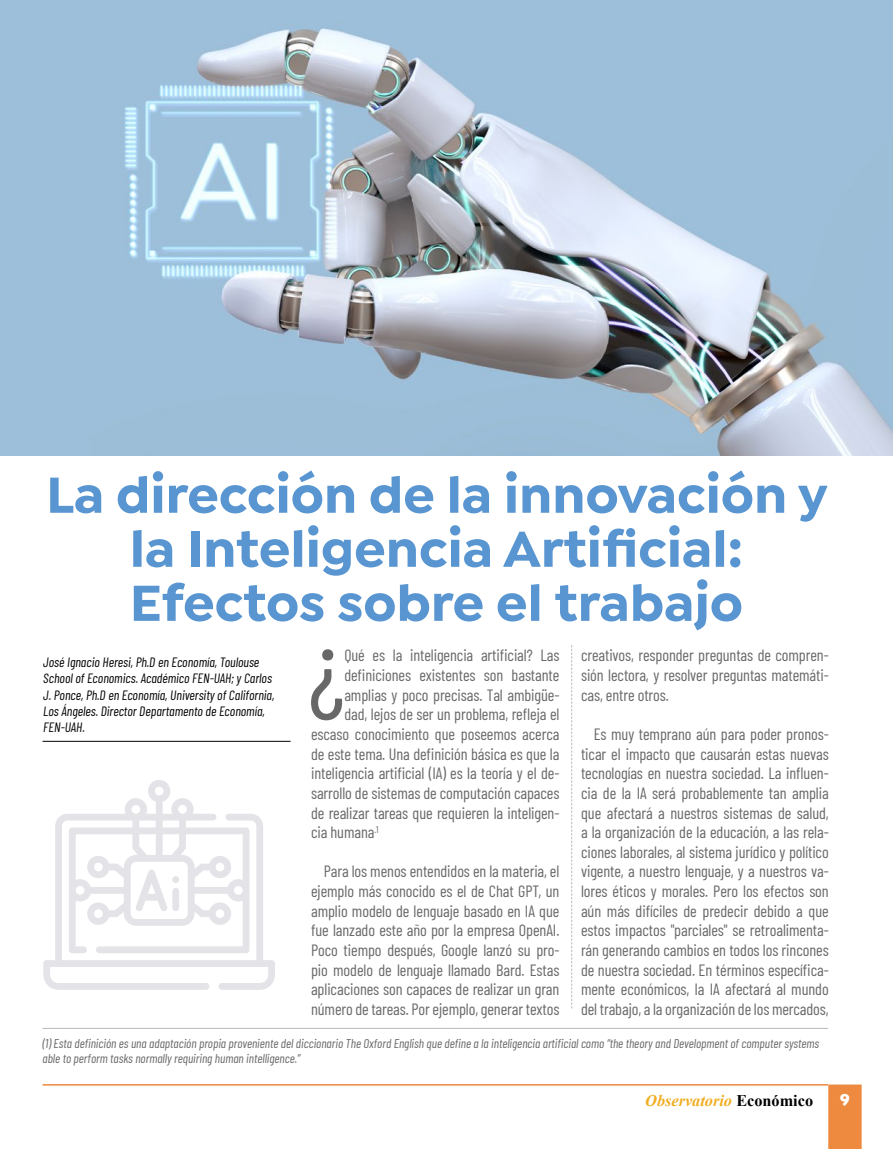
<style>
.page{position:relative;width:893px;height:1149px;background:#fff}
.page>*{position:absolute;margin:0;border:0;box-sizing:border-box;transform-origin:0 0}
.t1{font:100.5px "Barlow Condensed";color:#686868}
.t2{font:700 54px/54px "Isidora Sans";color:#5996d1;text-align:center}
.t3{font:16.35px/19.6px "Barlow Condensed";letter-spacing:-.005em;color:#686868;text-align:justify}
.t4{font:italic 700 16.2px "Times New Roman";color:#f0ad21}
.t5{font:900 16.2px "Isidora Sans";color:#fff}
.t6{font:italic 13.5px/16.2px "Barlow Condensed";color:#000}
.t7{font:italic 12.75px/15px "Barlow Condensed";color:#686868}
.s1{font-style:normal;color:#000}
</style>
<div class="page">
<hr style="left:43px;top:1083px;width:785px;height:2px;background:#ed8a40">
<hr style="left:43px;top:740px;width:248px;height:1px;background:#000">
<svg style="left:571px;top:645px;width:1px;height:363px"></svg>
<img style="left:0;top:0;width:893px;height:455px">
<svg style="left:828px;top:1084px;width:34px;height:64px;background:#ed8d45"></svg>
<hr style="left:42px;top:1027px;width:786px;height:1px;background:#bab9b9">
<svg style="left:43px;top:780px;width:232px;height:209px"></svg>
<svg style="left:135px;top:869px;width:33px;height:42px"></svg>
<div style="left:172px;top:887px;width:7px;height:23px;background:#e3e3e8;border-radius:3px"></div>
<h2 class="t2" style="left:46px;top:467px;width:783px">La dirección de la innovación y la Inteligencia Artificial:<br>Efectos sobre el trabajo</h2>
<h1 class="t1" style="left:308px;top:591px;width:38px">¿</h1>
<p class="t3" style="left:344px;top:644px;width:217px">Qué es la inteligencia artificial? Las</p>
<p class="t6" style="left:43px;top:653px;width:233px">José Ignacio Heresi, Ph.D en Economía, Toulouse School of Economics. Académico FEN-UAH; y Carlos J. Ponce, Ph.D en Economía, University of California, Los Ángeles. Director Departamento de Economía, FEN-UAH.</p>
<p class="t3" style="left:581px;top:644px;width:249px">creativos, responder preguntas de compren&shy;sión lectora, y resolver preguntas matemáti&shy;cas, entre otros.</p>
<p class="t3" style="left:581px;top:722px;width:249px;text-indent:13px">Es muy temprano aún para poder pronos&shy;ticar el impacto que causarán estas nuevas tecnologías en nuestra sociedad. La influen&shy;cia de la IA será probablemente tan amplia que afectará a nuestros sistemas de salud, a la organización de la educación, a las rela&shy;ciones laborales, al sistema jurídico y político vigente, a nuestro lenguaje, y a nuestros va&shy;lores éticos y morales. Pero los efectos son aún más difíciles de predecir debido a que estos impactos "parciales" se retroalimenta&shy;rán generando cambios en todos los rincones de nuestra sociedad. En términos específica&shy;mente económicos, la IA afectará al mundo del trabajo, a la organización de los mercados,</p>
<p class="t3" style="left:344px;top:664px;width:217px">definiciones existentes son bastante</p>
<p class="t3" style="left:344px;top:683px;width:217px">amplias y poco precisas. Tal ambigüe-</p>
<p class="t3" style="left:344px;top:703px;width:217px">dad, lejos de ser un problema, refleja el</p>
<p class="t3" style="left:311px;top:722px;width:250px">escaso conocimiento que poseemos acerca</p>
<p class="t3" style="left:311px;top:742px;width:250px">de este tema. Una definición básica es que la</p>
<p class="t3" style="left:311px;top:762px;width:250px">inteligencia artificial (IA) es la teoría y el de-</p>
<p class="t3" style="left:311px;top:781px;width:250px">sarrollo de sistemas de computación capaces</p>
<p class="t3" style="left:311px;top:801px;width:250px">de realizar tareas que requieren la inteligen-</p>
<p class="t3" style="left:311px;top:821px;width:69px">cia humana<sup>.1</sup></p>
<p class="t3" style="left:311px;top:860px;width:250px;text-indent:13px">Para los menos entendidos en la materia, el ejemplo más conocido es el de Chat GPT, un amplio modelo de lenguaje basado en IA que fue lanzado este año por la empresa OpenAI.<br>Poco tiempo después, Google lanzó su pro&shy;pio modelo de lenguaje llamado Bard. Estas aplicaciones son capaces de realizar un gran número de tareas. Por ejemplo, generar textos</p>
<p class="t7" style="left:43px;top:1034px;width:778px">(1) Esta definición es una adaptación propia proveniente del diccionario The Oxford English que define a la inteligencia artificial como “the theory and Development of computer systems able to perform tasks normally requiring human intelligence.”</p>
<p class="t4" style="left:645px;top:1088px;width:169px">Observatorio <span class="s1">Económico</span></p>
<p class="t5" style="left:840px;top:1088px;width:11px">9</p>
</div>
